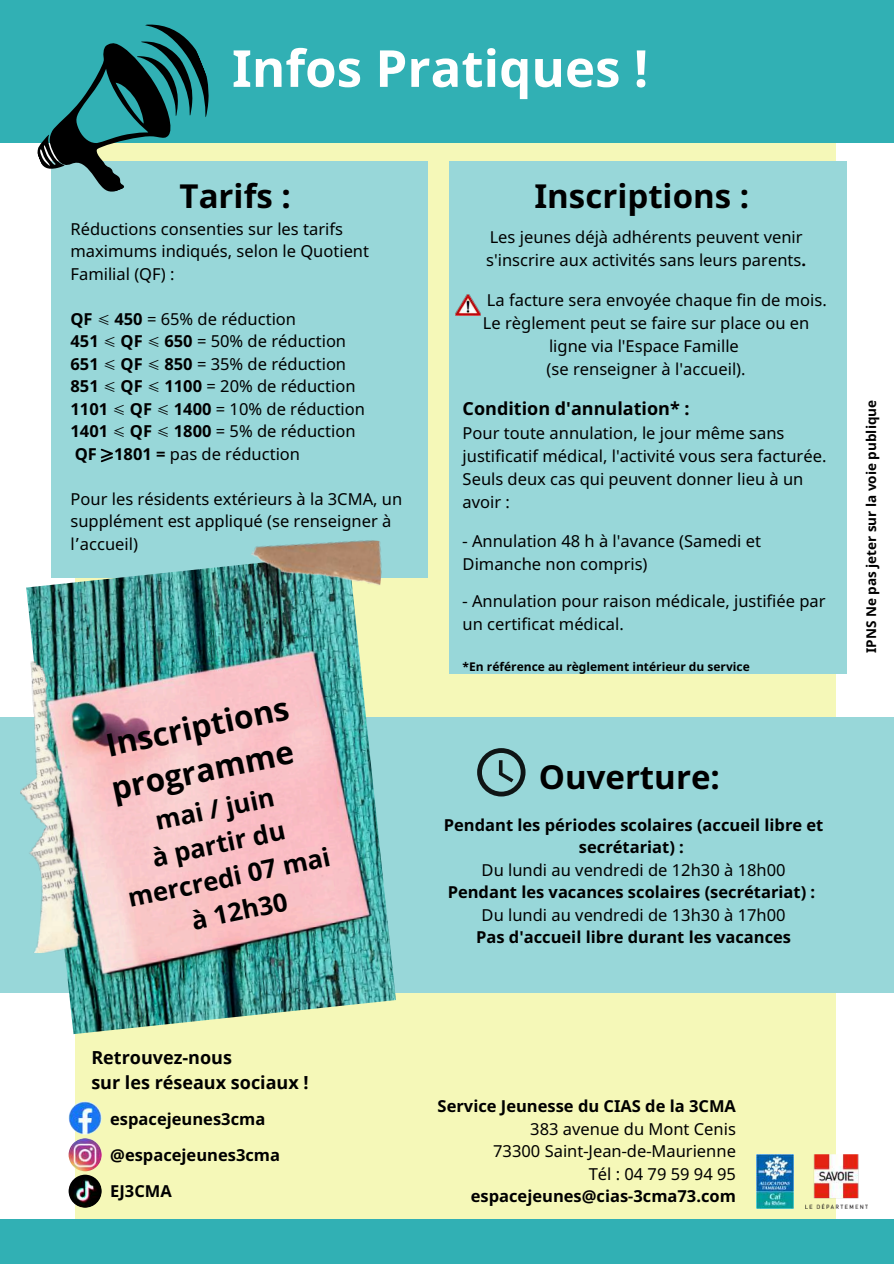
<style>
.page{position:relative;width:894px;height:1264px;background:#fff}
.page>*{position:absolute;margin:0;border:0;box-sizing:border-box;transform-origin:0 0}
.t1{font:700 51px "Noto Sans";color:#fff}
.t2{font:700 33px "Noto Sans";color:#000}
.t3{font:700 31.5px/43.8px "Open Sans";color:#000}
.t4{font:700 25.5px/34.8px "Open Sans";color:#000;text-align:center}
.t5{font:700 18px/24.8px "Open Sans";color:#000}
.t6{font:700 18px "Noto Sans";color:#000}
.t7{font:16.5px/22.5px "Noto Sans";color:#000}
.t8{font:700 16.5px/36px "Noto Sans";color:#000;text-align:center}
.t9{font:700 13.5px "Noto Sans";color:#000}
.t10{font:700 12px "Noto Sans";color:#000}
.s1{font-weight:700}
.s2{font-family:"Noto Sans Gurmukhi"}
.s3{font-family:"Noto Serif Hebrew"}
.s4{font-family:"Noto Serif Hebrew";font-weight:700}
</style>
<div class="page">
<div style="left:75px;top:53px;width:760px;height:1210px;background:#f5f8b8"></div>
<div style="left:0;top:0;width:893px;height:142px;background:#31b0b4"></div>
<div style="left:51px;top:161px;width:377px;height:416px;background:#98d7d9"></div>
<svg style="left:7px;top:24px;width:227px;height:168px"></svg>
<img style="left:756px;top:1154px;width:37px;height:53px">
<img style="left:805px;top:1153px;width:62px;height:54px">
<div style="left:0;top:1219px;width:893px;height:44px;background:#31b0b4"></div>
<div style="left:449px;top:161px;width:397px;height:512px;background:#98d7d9"></div>
<div style="left:0;top:717px;width:893px;height:275px;background:#98d7d9"></div>
<img style="left:455px;top:294px;width:25px;height:22px">
<svg style="left:477px;top:748px;width:48px;height:48px"></svg>
<img style="left:26px;top:564px;width:370px;height:470px">
<img style="left:20px;top:661px;width:65px;height:292px">
<img style="left:249px;top:540px;width:136px;height:47px">
<img style="left:69px;top:1138px;width:33px;height:33px;border-radius:50%">
<img style="left:69px;top:1101px;width:33px;height:33px;border-radius:50%">
<img style="left:69px;top:1174px;width:33px;height:33px;border-radius:50%">
<svg style="left:101px;top:448px;width:12px;height:14px"></svg>
<h1 class="t1" style="left:232px;top:32px;width:418px">Infos Pratiques !</h1>
<h2 class="t2" style="left:179px;top:172px;width:113px">Tarifs :</h2>
<p class="t7" style="left:70px;top:217px;width:300px">Réductions consenties sur les tarifs maximums indiqués, selon le Quotient<br>Familial (QF) :</p>
<p class="t7" style="left:70px;top:307px;width:296px"><span class="s1">QF</span> ⩽ <span class="s1">450</span> = 65% de réduction<br><span class="s1">451</span> ⩽ <span class="s1">QF</span> ⩽ <span class="s1">650</span> = 50% de réduction<br><span class="s1">651</span> ⩽ <span class="s1">QF</span> ⩽ <span class="s1">850</span> = 35% de réduction<br><span class="s1">851</span> ⩽ <span class="s1">QF</span> ⩽ <span class="s1">1100</span> = 20% de réduction<br><span class="s1">1101</span> ⩽ <span class="s1">QF</span> ⩽ <span class="s1">1400</span> = 10% de réduction<br><span class="s1">1401</span> ⩽ <span class="s1">QF</span> ⩽ <span class="s1">1800</span> = 5% de réduction<br><span class="s1">QF 1801 =</span> pas de réduction</p>
<p class="t7" style="left:70px;top:487px;width:333px">Pour les résidents extérieurs à la 3CMA, un supplément est appliqué (se renseigner à l<span class="s2">’</span>accueil)</p>
<h3 class="t3" style="left:98px;top:724px;width:191px;rotate:-12deg">Inscriptions programme</h3>
<h3 class="t4" style="left:110px;top:812px;width:207px;rotate:-12deg">mai / juin<br>à partir du mercredi 07 mai à 12h30</h3>
<h2 class="t2" style="left:534px;top:172px;width:216px">Inscriptions :</h2>
<p class="t7" style="left:486px;top:225px;width:321px;line-height:23px">Les jeunes déjà adhérents peuvent venir s'inscrire aux activités sans leurs parents<span class="s1">.</span></p>
<p class="t7" style="left:487px;top:288px;width:341px">La facture sera envoyée chaque fin de mois.</p>
<p class="t7" style="left:482px;top:311px;width:328px">Le règlement peut se faire sur place ou en</p>
<p class="t7" style="left:549px;top:334px;width:191px">ligne via l'Espace Famille</p>
<p class="t7" style="left:546px;top:357px;width:200px">(se renseigner à l'accueil).</p>
<p class="t6" style="left:462px;top:395px;width:228px">Condition d'annulation* :</p>
<p class="t7" style="left:462px;top:420px;width:365px;line-height:23px">Pour toute annulation, le jour même sans justificatif médical, l'activité vous sera facturée.<br>Seuls deux cas qui peuvent donner lieu à un avoir :</p>
<p class="t7" style="left:462px;top:528px;width:300px;line-height:23px"><span class="s3">-</span> Annulation 48 h à l'avance (Samedi et<br>Dimanche non compris)</p>
<p class="t7" style="left:462px;top:588px;width:364px;line-height:23px"><span class="s3">-</span> Annulation pour raison médicale, justifiée par un certificat médical.</p>
<p class="t10" style="left:462px;top:658px;width:288px">*En référence au règlement intérieur du service</p>
<h2 class="t2" style="left:538px;top:753px;width:183px">Ouverture:</h2>
<p class="t8" style="left:443px;top:813px;width:381px;line-height:22.5px">Pendant les périodes scolaires (accueil libre et secrétariat) :</p>
<p class="t7" style="left:481px;top:858px;width:305px">Du lundi au vendredi de 12h30 à 18h00</p>
<p class="t8" style="left:447px;top:873px;width:369px">Pendant les vacances scolaires (secrétariat) :</p>
<p class="t7" style="left:481px;top:903px;width:305px">Du lundi au vendredi de 13h30 à 17h00</p>
<p class="t8" style="left:476px;top:918px;width:316px">Pas d'accueil libre durant les vacances</p>
<p class="t9" style="left:861px;top:653px;width:254px;rotate:-90deg">IPNS Ne pas jeter sur la voie publique</p>
<p class="t5" style="left:91px;top:1045px;width:219px">Retrouvez-nous<br>sur les réseaux sociaux !</p>
<p class="t8" style="left:110px;top:1100px;width:171px;text-align:left">espacejeunes3cma @espacejeunes3cma<br>EJ3CMA</p>
<p class="t8" style="left:437px;top:1087px;width:300px">Service Jeunesse du CIAS de la 3CMA</p>
<p class="t7" style="left:470px;top:1117px;width:266px;text-align:right">383 avenue du Mont Cenis<br>73300 Saint<span class="s3">-</span>Jean<span class="s3">-</span>de<span class="s3">-</span>Maurienne<br>Tél : 04 79 59 94 95 <span class="s1">espacejeunes@cias</span><span class="s4">-</span><span class="s1">3cma73.com</span></p>
</div>
